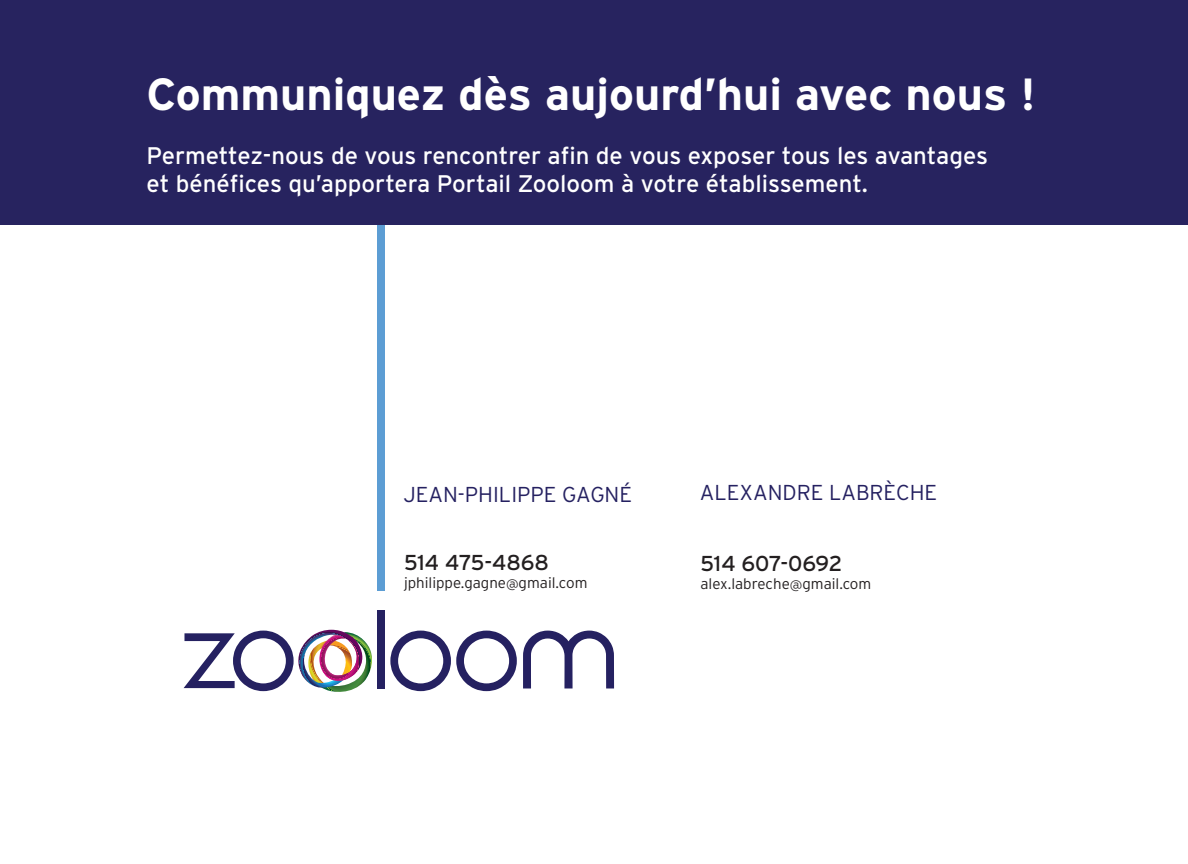
<style>
.page{position:relative;width:1188px;height:864px;background:#fff}
.page>*{position:absolute;margin:0;border:0;box-sizing:border-box;transform-origin:0 0}
.t1{font:700 45px "Interstate";color:#fff}
.t2{font:24px/28.5px "Interstate";color:#fff}
.t3{font:300 21.6px "Interstate";color:#252161}
.t4{font:21.6px "Interstate";letter-spacing:-.01em;color:#231f20}
.t5{font:300 15.15px "Interstate";color:#231f20}
</style>
<div class="page">
<div style="left:0;top:0;width:1188px;height:225px;background:#27235f"></div>
<div style="left:377px;top:610px;width:8px;height:78px;background:#252161"></div>
<div style="left:377px;top:225px;width:8px;height:366px;background:#5c9dd4"></div>
<svg style="left:390px;top:631px;width:127px;height:60px"></svg>
<svg style="left:523px;top:631px;width:91px;height:57px"></svg>
<svg style="left:184px;top:630px;width:194px;height:62px"></svg>
<h1 class="t1" style="left:147px;top:69px;width:891px">Communiquez dès aujourd’hui avec nous !</h1>
<p class="t2" style="left:147px;top:141px;width:843px">Permettez-nous de vous rencontrer afin de vous exposer tous les avantages et bénéfices qu’apportera Portail Zooloom à votre établissement.</p>
<p class="t3" style="left:403px;top:482px;width:230px">JEAN-PHILIPPE GAGNÉ</p>
<p class="t4" style="left:404px;top:550px;width:147px">514 475-4868</p>
<p class="t5" style="left:404px;top:574px;width:185px">jphilippe.gagne@gmail.com</p>
<p class="t3" style="left:700px;top:481px;width:239px">ALEXANDRE LABRÈCHE</p>
<p class="t4" style="left:700px;top:551px;width:143px">514 607-0692</p>
<p class="t5" style="left:700px;top:575px;width:172px">alex.labreche@gmail.com</p>
</div>
